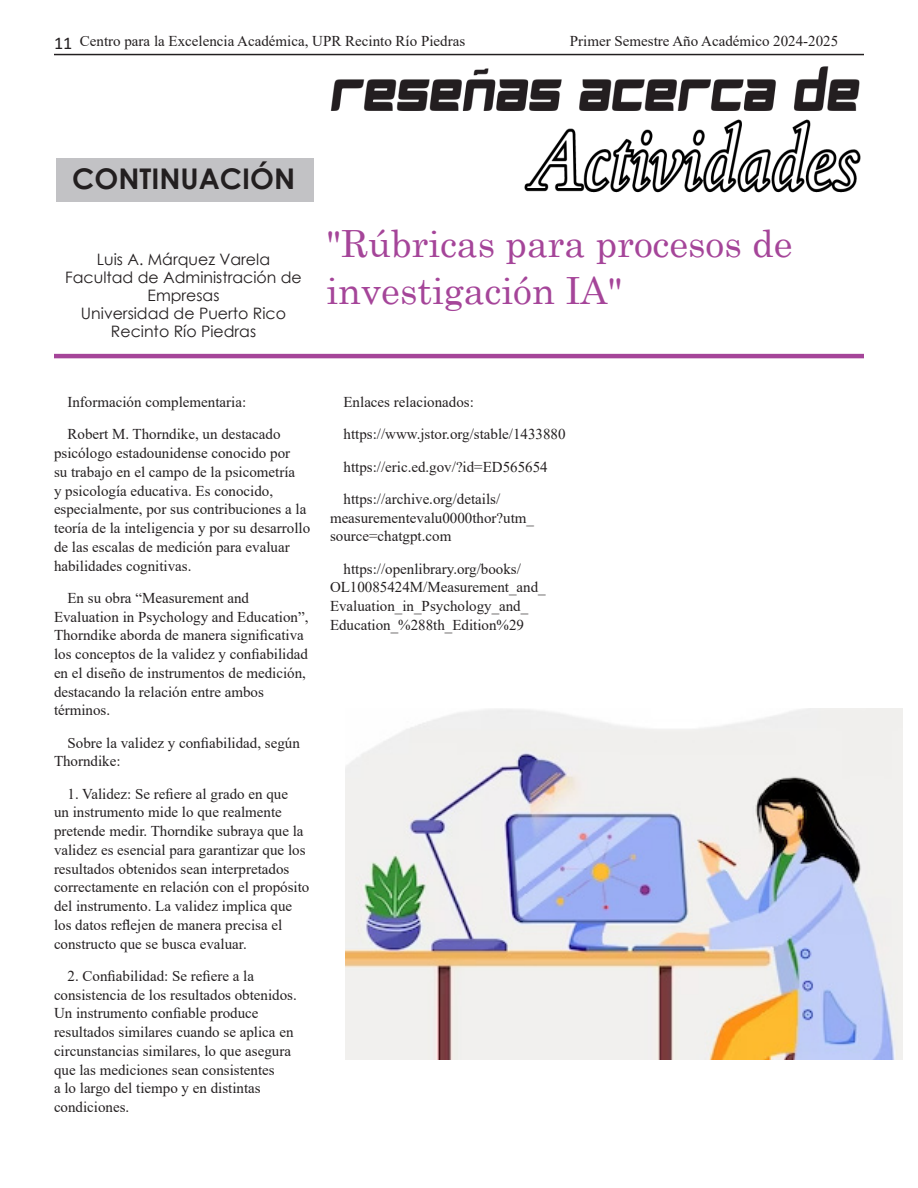
<style>
.page{position:relative;width:918px;height:1188px;background:#fff}
.page>*{position:absolute;margin:0;border:0;box-sizing:border-box;transform-origin:0 0}
.Facultad{font:37.5px/46.5px "Century";color:#a54599}
.Nombre{font:700 28.5px "Century Gothic";color:#231f20}
.Nombre-2{font:15.75px/18px "Century Gothic";color:#231f20;text-align:center}
.Facultad-2{font:15px/18.8px "Times New Roman";color:#231f20}
.t1{font:13.5px "Calibri";color:#231f20}
.s1{font-size:18px}
</style>
<div class="page">
<hr style="left:54px;top:54px;width:810px;height:1px;background:#231f20">
<hr style="left:54px;top:354px;width:810px;height:4px;background:#a54599">
<img style="left:330px;top:66px;width:531px;height:127px">
<div style="left:56px;top:159px;width:257px;height:43px;background:#c2c2c5"></div>
<img style="left:346px;top:708px;width:557px;height:352px">
<p class="Facultad-2" style="left:80px;top:31px;width:387px">Centro para la Excelencia Académica, UPR Recinto Río Piedras</p>
<p class="Facultad-2" style="left:570px;top:31px;width:270px">Primer Semestre Año Académico 2024-2025</p>
<p class="t1" style="left:54px;top:36px;width:364px"><span class="s1">11</span> Centro para la Excelencia Académica, UPR Recinto Río Piedras</p>
<p class="t1" style="left:605px;top:36px;width:260px">Segundo Semestre Año Académico 2023 - 2024</p>
<p class="Nombre" style="left:72px;top:157px;width:224px">CONTINUACIÓN</p>
<p class="Nombre-2" style="left:97px;top:250px;width:175px">Luis A. Márquez Varela</p>
<p class="Nombre-2" style="left:65px;top:268px;width:238px">Facultad de Administración de<br>Empresas</p>
<p class="Nombre-2" style="left:81px;top:304px;width:207px">Universidad de Puerto Rico</p>
<p class="Nombre-2" style="left:111px;top:322px;width:147px">Recinto Río Piedras</p>
<p class="Facultad" style="left:326px;top:217px;width:467px">"Rúbricas para procesos de investigación IA"</p>
<p class="Facultad-2" style="left:68px;top:392px;width:180px">Información complementaria:</p>
<p class="Facultad-2" style="left:54px;top:424px;width:258px;text-indent:14px">Robert M. Thorndike, un destacado psicólogo estadounidense conocido por<br>su trabajo en el campo de la psicometría<br>y psicología educativa. Es conocido, especialmente, por sus contribuciones a la teoría de la inteligencia y por su desarrollo de las escalas de medición para evaluar habilidades cognitivas.</p>
<p class="Facultad-2" style="left:54px;top:588px;width:256px;text-indent:14px">En su obra “Measurement and Evaluation in Psychology and Education”, Thorndike aborda de manera significativa los conceptos de la validez y confiabilidad en el diseño de instrumentos de medición, destacando la relación entre ambos términos.</p>
<p class="Facultad-2" style="left:54px;top:733px;width:247px;text-indent:14px">Sobre la validez y confiabilidad, según<br>Thorndike:</p>
<p class="Facultad-2" style="left:54px;top:784px;width:257px;text-indent:14px">1. Validez: Se refiere al grado en que<br>un instrumento mide lo que realmente pretende medir. Thorndike subraya que la validez es esencial para garantizar que los resultados obtenidos sean interpretados correctamente en relación con el propósito del instrumento. La validez implica que los datos reflejen de manera precisa el constructo que se busca evaluar.</p>
<p class="Facultad-2" style="left:54px;top:966px;width:244px;text-indent:14px">2. Confiabilidad: Se refiere a la consistencia de los resultados obtenidos.<br>Un instrumento confiable produce resultados similares cuando se aplica en circunstancias similares, lo que asegura que las mediciones sean consistentes<br>a lo largo del tiempo y en distintas condiciones.</p>
<p class="Facultad-2" style="left:344px;top:392px;width:132px">Enlaces relacionados:</p>
<p class="Facultad-2" style="left:344px;top:424px;width:224px">https://www.jstor.org/stable/1433880</p>
<p class="Facultad-2" style="left:344px;top:457px;width:206px">https://eric.ed.gov/?id=ED565654</p>
<p class="Facultad-2" style="left:330px;top:489px;width:206px;text-indent:14px">https://archive.org/details/ measurementevalu0000thor?utm_ source=chatgpt.com</p>
<p class="Facultad-2" style="left:330px;top:559px;width:217px;text-indent:14px">https://openlibrary.org/books/ OL10085424M/Measurement_and_ Evaluation_in_Psychology_and_ Education_%288th_Edition%29</p>
</div>
